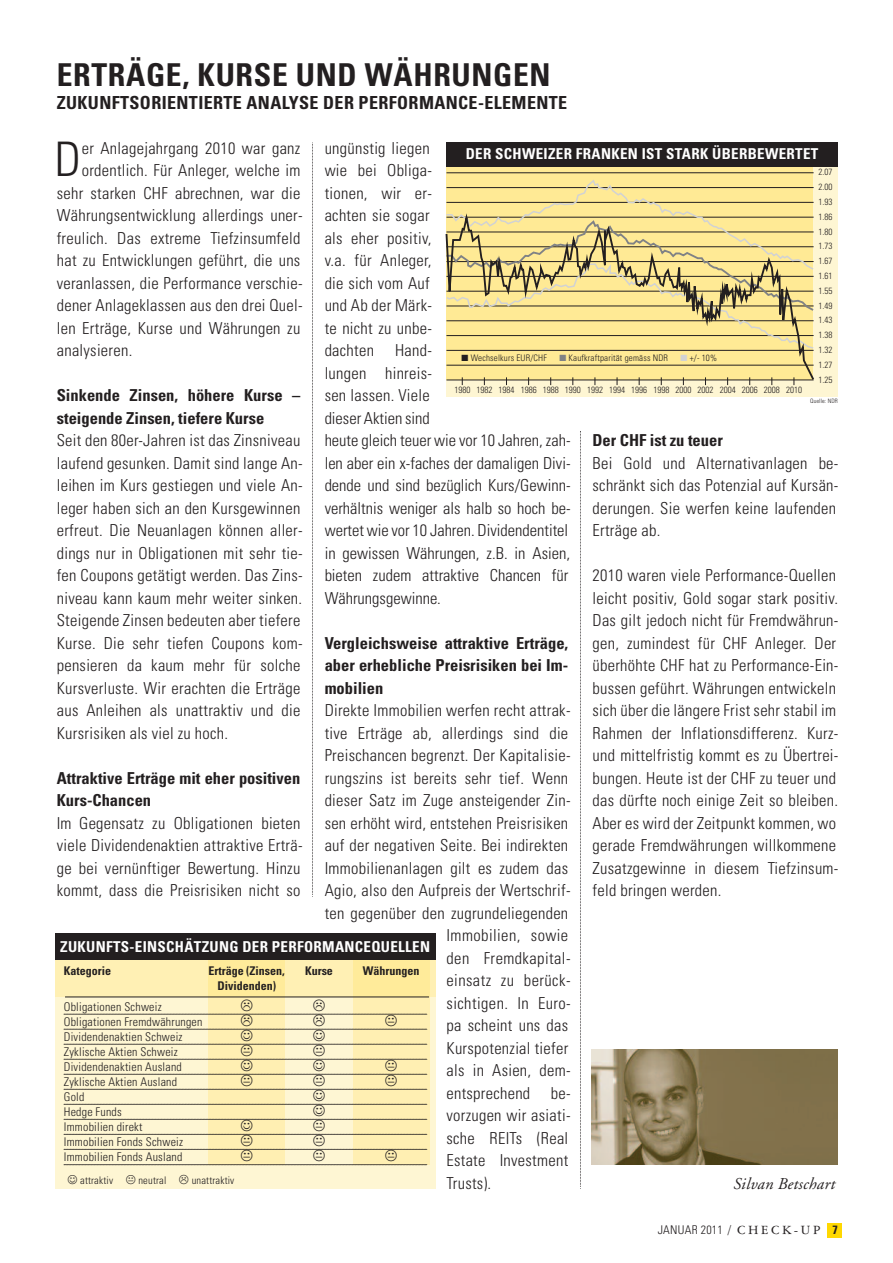
<style>
.page{position:relative;width:893px;height:1263px;background:#fff}
.page>*{position:absolute;margin:0;border:0;box-sizing:border-box;transform-origin:0 0}
.t1{font:300 condensed 47.7px "Univers";color:#231f20}
.t2{font:700 condensed 31.5px "Univers";letter-spacing:.02em;color:#231f20}
.t3{font:700 condensed 18px "Univers";letter-spacing:.02em;color:#231f20}
.t4{font:300 condensed 16.5px/22.5px "Univers";letter-spacing:.02em;color:#231f20}
.t5{font:300 condensed 16.5px/22.5px "Univers";color:#231f20}
.t6{font:700 condensed 16.5px/22.5px "Univers";color:#231f20}
.t7{font:italic 16.5px "Adobe Garamond";letter-spacing:.015em;color:#231f20}
.t8{font:700 condensed 15px "Univers";letter-spacing:.02em;color:#fff}
.t9{font:300 condensed 12px/15px "Univers";letter-spacing:.02em;color:#231f20}
.t10{font:700 condensed 12px "Univers";color:#231f20}
.t11{font:300 condensed 10.5px "Univers";letter-spacing:.02em;color:#231f20}
.t12{font:300 condensed 9px "Univers";color:#231f20}
.t13{font:300 condensed 9px "Univers";letter-spacing:.02em;color:#231f20}
.t14{font:300 condensed 6px "Univers";letter-spacing:.02em;color:#231f20}
.s1{color:#808285}
.s2{color:#d1d2d4}
.s3{font-family:"American Garamond BT";font-weight:400;font-stretch:normal;font-size:13.5px}
.s4{font-weight:700}
</style>
<div class="page">
<div style="left:827px;top:1222px;width:15px;height:15px;background:#ffd801"></div>
<svg style="left:312px;top:143px;width:1px;height:754px"></svg>
<svg style="left:580px;top:431px;width:1px;height:758px"></svg>
<img style="left:591px;top:1049px;width:247px;height:115px">
<div style="left:446px;top:166px;width:392px;height:231px;background:#fef6d3"></div>
<div style="left:446px;top:167px;width:367px;height:213px;background:#ffea95"></div>
<div style="left:446px;top:142px;width:392px;height:25px;background:#231f20"></div>
<hr style="left:446px;top:172px;width:368px;height:1px;background:#231f20">
<svg style="left:446px;top:180px;width:368px;height:29px"></svg>
<svg style="left:445px;top:209px;width:369px;height:173px"></svg>
<div style="left:55px;top:933px;width:381px;height:64px;background:#fff0b4"></div>
<div style="left:55px;top:997px;width:381px;height:191px;background:#fef6d3"></div>
<div style="left:209px;top:959px;width:76px;height:38px;background:#ffeb9a"></div>
<div style="left:353px;top:959px;width:76px;height:38px;background:#ffeb9a"></div>
<div style="left:353px;top:997px;width:76px;height:167px;background:#ffefb2"></div>
<div style="left:55px;top:933px;width:381px;height:26px;background:#231f20"></div>
<hr style="left:65px;top:996px;width:364px;height:1px;background:#231f20">
<svg style="left:64px;top:1000px;width:364px;height:165px"></svg>
<h2 class="t2" style="left:57px;top:64px;width:495px">ERTRÄGE, KURSE UND WÄHRUNGEN</h2>
<p class="t3" style="left:57px;top:96px;width:512px">ZUKUNFTSORIENTIERTE ANALYSE DER PERFORMANCE-ELEMENTE</p>
<h1 class="t1" style="left:54px;top:142px;width:28px">D</h1>
<p class="t4" style="left:82px;top:138px;width:220px">er Anlagejahrgang 2010 war ganz</p>
<p class="t4" style="left:325px;top:138px;width:109px">ungünstig liegen wie bei Obliga&shy;tionen, wir er&shy;achten sie sogar als eher positiv, v.a. für Anleger, die sich vom Auf und Ab der Märk&shy;te nicht zu unbe&shy;dachten</p>
<p class="t8" style="left:466px;top:148px;width:354px">DER SCHWEIZER FRANKEN IST STARK ÜBERBEWERTET</p>
<p class="t4" style="left:82px;top:161px;width:220px">ordentlich. Für Anleger, welche im</p>
<p class="t4" style="left:57px;top:183px;width:245px">sehr starken CHF abrechnen, war die</p>
<p class="t4" style="left:57px;top:206px;width:247px">Währungsentwicklung allerdings uner-</p>
<p class="t4" style="left:57px;top:228px;width:245px">freulich. Das extreme Tiefzinsumfeld</p>
<p class="t4" style="left:57px;top:251px;width:245px">hat zu Entwicklungen geführt, die uns</p>
<p class="t4" style="left:57px;top:273px;width:247px">veranlassen, die Performance verschie-</p>
<p class="t4" style="left:57px;top:296px;width:247px">dener Anlageklassen aus den drei Quel-</p>
<p class="t4" style="left:57px;top:318px;width:245px">len Erträge, Kurse und Währungen zu</p>
<p class="t4" style="left:57px;top:341px;width:77px">analysieren.</p>
<p class="t6" style="left:57px;top:386px;width:245px">Sinkende Zinsen, höhere Kurse – steigende Zinsen, tiefere Kurse</p>
<p class="t4" style="left:57px;top:431px;width:247px">Seit den 80er-Jahren ist das Zinsniveau laufend gesunken. Damit sind lange An&shy;leihen im Kurs gestiegen und viele An&shy;leger haben sich an den Kursgewinnen erfreut. Die Neuanlagen können aller&shy;dings nur in Obligationen mit sehr tie&shy;fen Coupons getätigt werden. Das Zins&shy;niveau kann kaum mehr weiter sinken.<br>Steigende Zinsen bedeuten aber tiefere Kurse. Die sehr tiefen Coupons kom&shy;pensieren da kaum mehr für solche Kursverluste. Wir erachten die Erträge aus Anleihen als unattraktiv und die Kursrisiken als viel zu hoch.</p>
<p class="t6" style="left:57px;top:768px;width:245px">Attraktive Erträge mit eher positiven<br>Kurs-Chancen</p>
<p class="t4" style="left:57px;top:813px;width:247px">Im Gegensatz zu Obligationen bieten viele Dividendenaktien attraktive Erträ&shy;ge bei vernünftiger Bewertung. Hinzu kommt, dass die Preisrisiken nicht so</p>
<p class="t12" style="left:818px;top:169px;width:15px">2.07</p>
<p class="t12" style="left:818px;top:184px;width:15px">2.00</p>
<p class="t12" style="left:818px;top:199px;width:15px">1.93</p>
<p class="t12" style="left:818px;top:213px;width:15px">1.86</p>
<p class="t12" style="left:818px;top:228px;width:15px">1.80</p>
<p class="t12" style="left:818px;top:243px;width:15px">1.73</p>
<p class="t12" style="left:818px;top:258px;width:15px">1.67</p>
<p class="t12" style="left:818px;top:273px;width:15px">1.61</p>
<p class="t12" style="left:818px;top:287px;width:15px">1.55</p>
<p class="t12" style="left:818px;top:302px;width:15px">1.49</p>
<p class="t12" style="left:818px;top:317px;width:15px">1.43</p>
<p class="t12" style="left:818px;top:332px;width:15px">1.38</p>
<p class="t5" style="left:325px;top:341px;width:247px;text-indent:70px">Hand-<br>lungen hinreis-<br>sen lassen. Viele<br>dieser Aktien sind<br>heute gleich teuer wie vor 10 Jahren, zah&shy;len aber ein x-faches der damaligen Divi&shy;dende und sind bezüglich Kurs/Gewinn&shy;verhältnis weniger als halb so hoch be&shy;wertet wie vor 10 Jahren. Dividendentitel in gewissen Währungen, z.B. in Asien, bieten zudem attraktive Chancen für<br>Währungsgewinne.</p>
<p class="t6" style="left:325px;top:633px;width:245px;text-align:justify">Vergleichsweise attraktive Erträge, aber erhebliche Preisrisiken bei Im&shy;mobilien</p>
<p class="t4" style="left:325px;top:701px;width:247px">Direkte Immobilien werfen recht attrak-</p>
<p class="t4" style="left:325px;top:723px;width:245px">tive Erträge ab, allerdings sind die</p>
<p class="t4" style="left:325px;top:746px;width:247px">Preischancen begrenzt. Der Kapitalisie-</p>
<p class="t4" style="left:325px;top:768px;width:245px">rungszins ist bereits sehr tief. Wenn</p>
<p class="t4" style="left:325px;top:791px;width:247px">dieser Satz im Zuge ansteigender Zin-</p>
<p class="t4" style="left:325px;top:813px;width:245px">sen erhöht wird, entstehen Preisrisiken</p>
<p class="t4" style="left:325px;top:836px;width:245px">auf der negativen Seite. Bei indirekten</p>
<p class="t4" style="left:325px;top:858px;width:245px">Immobilienanlagen gilt es zudem das</p>
<p class="t4" style="left:325px;top:881px;width:247px">Agio, also den Aufpreis der Wertschrif-</p>
<p class="t4" style="left:325px;top:903px;width:245px">ten gegenüber den zugrundeliegenden</p>
<p class="t4" style="left:446px;top:926px;width:123px">Immobilien, sowie</p>
<p class="t4" style="left:446px;top:948px;width:126px">den Fremdkapital-</p>
<p class="t4" style="left:446px;top:971px;width:126px">einsatz zu berück-</p>
<p class="t4" style="left:446px;top:993px;width:126px">sichtigen. In Euro-</p>
<p class="t4" style="left:446px;top:1016px;width:123px">pa scheint uns das</p>
<p class="t4" style="left:446px;top:1038px;width:123px">Kurspotenzial tiefer</p>
<p class="t4" style="left:446px;top:1061px;width:126px">als in Asien, dem-</p>
<p class="t4" style="left:446px;top:1083px;width:126px">entsprechend be-</p>
<p class="t4" style="left:446px;top:1106px;width:126px">vorzugen wir asiati-</p>
<p class="t4" style="left:446px;top:1128px;width:123px">sche REITs (Real</p>
<p class="t4" style="left:446px;top:1151px;width:123px">Estate Investment</p>
<p class="t4" style="left:446px;top:1173px;width:46px">Trusts).</p>
<p class="t12" style="left:818px;top:346px;width:15px">1.32</p>
<p class="t13" style="left:462px;top:354px;width:87px">■ Wechselkurs EUR/CHF</p>
<p class="t13" style="left:559px;top:354px;width:110px"><span class="s1">■</span> Kaufkraftparität gemäss NDR</p>
<p class="t12" style="left:680px;top:354px;width:38px"><span class="s2">■</span> +/- 10%</p>
<p class="t12" style="left:818px;top:361px;width:15px">1.27</p>
<p class="t12" style="left:818px;top:376px;width:15px">1.25</p>
<p class="t12" style="left:454px;top:387px;width:349px">1980 1982 1984 1986 1988 1990 1992 1994 1996 1998 2000 2002 2004 2006 2008 2010</p>
<p class="t14" style="left:810px;top:399px;width:29px">Quelle: NDR</p>
<p class="t6" style="left:593px;top:431px;width:132px">Der CHF ist zu teuer</p>
<p class="t4" style="left:593px;top:453px;width:247px">Bei Gold und Alternativanlagen be&shy;schränkt sich das Potenzial auf Kursän&shy;derungen. Sie werfen keine laufenden<br>Erträge ab.</p>
<p class="t4" style="left:593px;top:566px;width:247px">2010 waren viele Performance-Quellen leicht positiv, Gold sogar stark positiv.<br>Das gilt jedoch nicht für Fremdwährun&shy;gen, zumindest für CHF Anleger. Der überhöhte CHF hat zu Performance-Ein&shy;bussen geführt. Währungen entwickeln sich über die längere Frist sehr stabil im Rahmen der Inflationsdifferenz. Kurz&shy;und mittelfristig kommt es zu Übertrei&shy;bungen. Heute ist der CHF zu teuer und das dürfte noch einige Zeit so bleiben.<br>Aber es wird der Zeitpunkt kommen, wo gerade Fremdwährungen willkommene Zusatzgewinne in diesem Tiefzinsum&shy;feld bringen werden.</p>
<p class="t8" style="left:60px;top:941px;width:371px">ZUKUNFTS-EINSCHÄTZUNG DER PERFORMANCEQUELLEN</p>
<p class="t10" style="left:64px;top:966px;width:49px">Kategorie</p>
<p class="t10" style="left:208px;top:966px;width:78px">Erträge (Zinsen,</p>
<p class="t10" style="left:305px;top:966px;width:29px">Kurse</p>
<p class="t10" style="left:363px;top:966px;width:58px">Währungen</p>
<p class="t10" style="left:217px;top:981px;width:60px">Dividenden)</p>
<p class="t9" style="left:64px;top:1000px;width:140px">Obligationen Schweiz<br>Obligationen Fremdwährungen<br>Dividendenaktien Schweiz<br>Zyklische Aktien Schweiz<br>Dividendenaktien Ausland<br>Zyklische Aktien Ausland<br>Gold<br>Hedge Funds<br>Immobilien direkt<br>Immobilien Fonds Schweiz<br>Immobilien Fonds Ausland</p>
<p class="t11" style="left:80px;top:1177px;width:34px">attraktiv</p>
<p class="t11" style="left:138px;top:1177px;width:29px">neutral</p>
<p class="t11" style="left:192px;top:1177px;width:44px">unattraktiv</p>
<p class="t7" style="left:733px;top:1177px;width:103px">Silvan Betschart</p>
<p class="t9" style="left:658px;top:1223px;width:181px">JANUAR2011 <span class="s3">/ CHECK-UP</span> <span class="s4">7</span></p>
</div>
